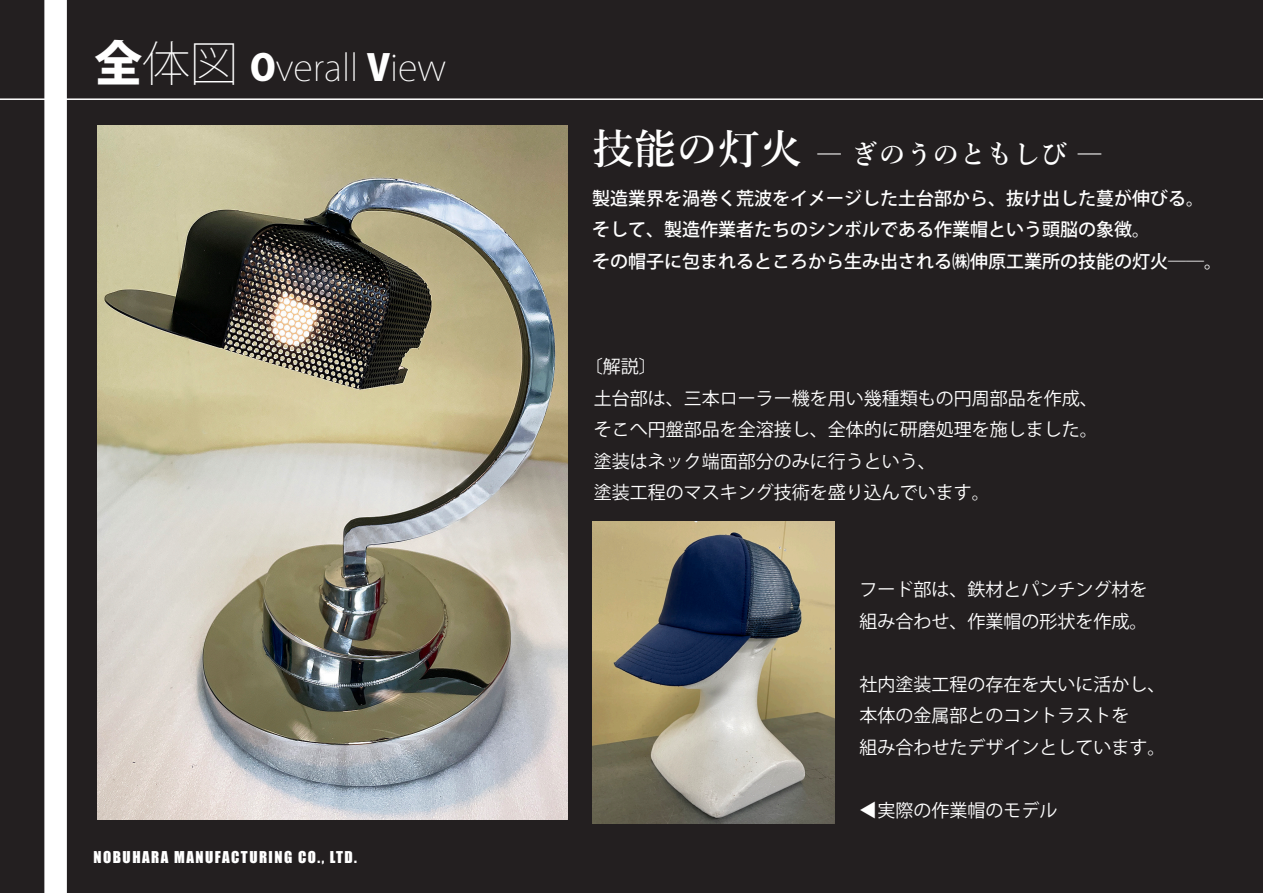
<style>
.page{position:relative;width:1263px;height:893px;background:#231f20}
.page>*{position:absolute;margin:0;border:0;box-sizing:border-box;transform-origin:0 0}
.t1{font:200 47.85px "Koz Go Pr 6 N";color:#fff}
.t2{font:600 42px "Yu Mincho";color:#fff}
.t3{font:200 36.15px "Koz Go Pr 6 N";color:#fff}
.t4{font:600 27px "Yu Mincho";color:#fff}
.t5{font:18px "Koz Go Pr 6 N";color:#fff}
.t6{font:500 18px "Koz Go Pr 6 N";color:#fff}
.t7{font:15px "Impact";letter-spacing:.1em;color:#fff}
.s1{font-weight:800}
</style>
<div class="page">
<img style="left:98px;top:125px;width:470px;height:694px">
<div style="left:44px;top:0;width:23px;height:893px;background:#fff"></div>
<hr style="left:0;top:98px;width:1263px;height:2px;background:#fff">
<img style="left:593px;top:522px;width:241px;height:301px">
<p class="t1" style="left:95px;top:37px;width:145px"><span class="s1">全</span>体図</p>
<p class="t3" style="left:250px;top:48px;width:198px"><span class="s1">O</span>verall <span class="s1">V</span>iew</p>
<p class="t7" style="left:94px;top:845px;width:265px">NOBUHARA MANUFACTURING CO., LTD.</p>
<p class="t2" style="left:592px;top:125px;width:211px">技能の灯火</p>
<p class="t6" style="left:592px;top:188px;width:613px">製造業界を渦巻く荒波をイメージした土台部から、抜け出した蔓が伸びる。</p>
<p class="t6" style="left:592px;top:219px;width:559px">そして、製造作業者たちのシンボルである作業帽という頭脳の象徴。</p>
<p class="t6" style="left:592px;top:251px;width:631px">その帽子に包まれるところから生み出される㈱伸原工業所の技能の灯火――。</p>
<p class="t4" style="left:816px;top:139px;width:289px">― ぎのうのともしび ―</p>
<p class="t5" style="left:585px;top:356px;width:73px">〔解説〔</p>
<p class="t5" style="left:594px;top:388px;width:506px">土台部は、三本ローラー機を用い幾種類もの円周部品を作成、</p>
<p class="t5" style="left:594px;top:419px;width:506px">そこへ円盤部品を全溶接し、全体的に研磨処理を施しました。</p>
<p class="t5" style="left:594px;top:451px;width:344px">塗装はネック端面部分のみに行うという、</p>
<p class="t5" style="left:594px;top:482px;width:398px">塗装工程のマスキング技術を盛り込んでいます。</p>
<p class="t5" style="left:859px;top:579px;width:289px">フード部は、鉄材とパンチング材を</p>
<p class="t5" style="left:859px;top:611px;width:289px">組み合わせ、作業帽の形状を作成。</p>
<p class="t5" style="left:859px;top:674px;width:307px">社内塗装工程の存在を大いに活かし、</p>
<p class="t5" style="left:859px;top:705px;width:271px">本体の金属部とのコントラストを</p>
<p class="t5" style="left:859px;top:737px;width:307px">組み合わせたデザインとしています。</p>
<p class="t5" style="left:878px;top:801px;width:19px;rotate:90deg">▼</p>
<p class="t5" style="left:877px;top:800px;width:181px">実際の作業帽のモデル</p>
</div>
